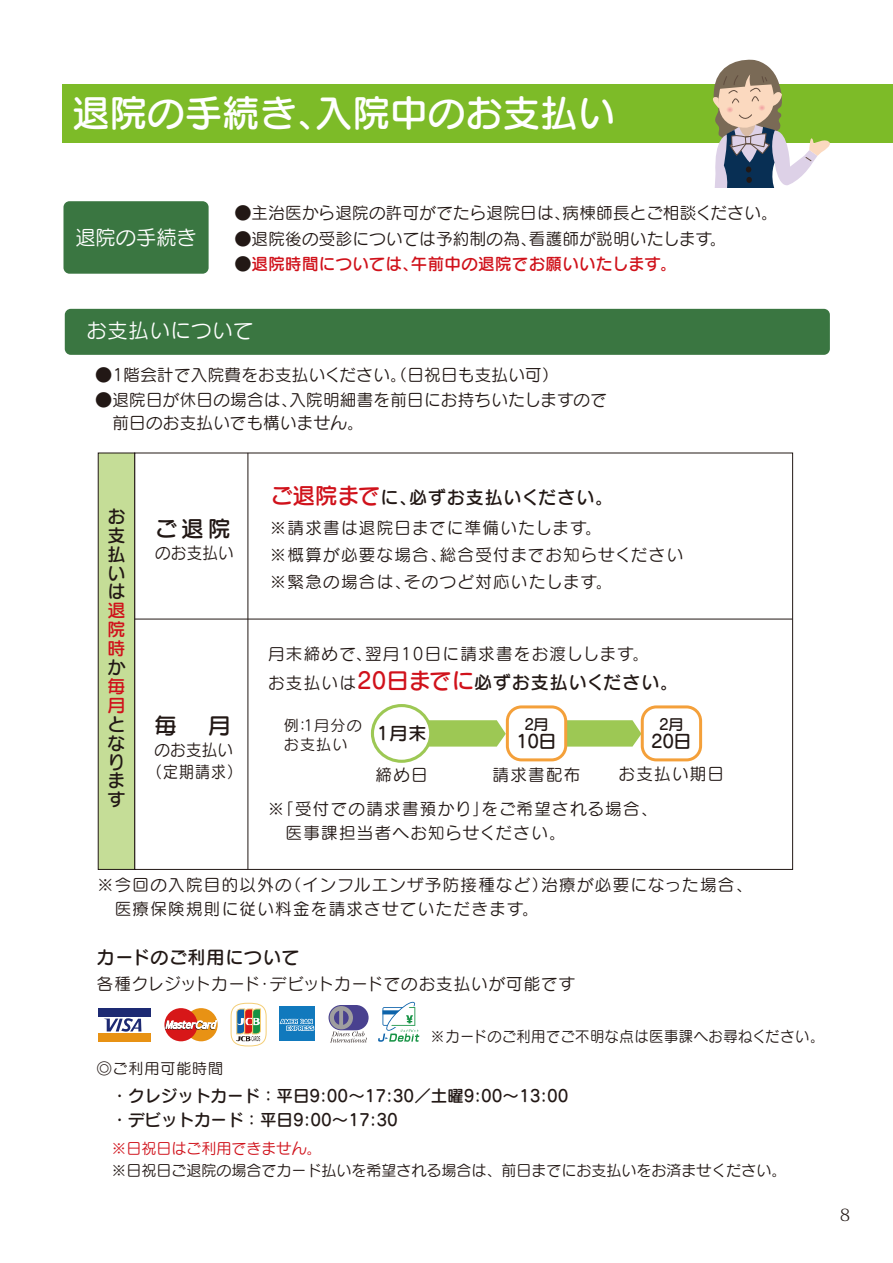
<style>
.page{position:relative;width:893px;height:1263px;background:#fff}
.page>*{position:absolute;margin:0;border:0;box-sizing:border-box;transform-origin:0 0}
.t1{font:37.5px "Seurat Pro DB";color:#fff}
.t2{font:22.5px "Seurat Pro DB";color:#221815}
.t3{font:20.25px "Seurat Pro M";letter-spacing:.04em;color:#fff}
.t4{font:20.25px "Seurat Pro M";letter-spacing:.02em;color:#fff}
.t5{font:18px/18.9px "Seurat Pro DB";letter-spacing:.05em;color:#221815;text-align:justify}
.t6{font:18px/18.9px "Seurat Pro DB";color:#d0121b;text-align:justify}
.t7{font:16.5px/27px "Seurat Pro M";letter-spacing:.08em;color:#221815}
.t8{font:16.5px/22.5px "Seurat Pro M";letter-spacing:.02em;color:#221815}
.t9{font:16.5px/24px "Seurat Pro DB";color:#221815}
.t10{font:16.5px "Seurat Pro M";letter-spacing:.06em;color:#221815}
.t11{font:16.5px "Seurat Pro DB";letter-spacing:.02em;color:#d0121b}
.t12{font:16.5px/21.6px "Seurat Pro M";letter-spacing:.02em;color:#221815;text-align:center;scale:.94 1}
.t13{font:16.5px "Seurat Pro M";letter-spacing:.06em;color:#221815;scale:.94 1}
.t14{font:16.5px "Matisse Pro M";color:#221815}
.t15{font:15px "Seurat Pro M";color:#221815}
.t16{font:15px "Seurat Pro M";letter-spacing:.04em;color:#221815;scale:.95 1}
.t17{font:15px "Seurat Pro M";color:#d0121b}
.t18{font:15px/18.6px "Seurat Pro M";letter-spacing:.08em;color:#221815}
.t19{font:15px "Seurat Pro M";letter-spacing:.06em;color:#221815}
.t20{font:15px "Seurat Pro DB";color:#221815}
.s1{font-family:"Seurat Pro M";color:#221815}
.s2{font-size:22.5px;color:#d0121b}
.s3{font-family:"Seurat Pro M";font-size:16.5px}
</style>
<div class="page">
<div style="left:63px;top:201px;width:146px;height:73px;background:#3a7641;border-radius:6px"></div>
<div style="left:63px;top:84px;width:830px;height:59px;background:#7dbb28"></div>
<div style="left:98px;top:453px;width:37px;height:417px;background:#c5dd97;border:1px solid #221815"></div>
<hr style="left:248px;top:453px;width:1px;height:416px;background:#221815">
<div style="left:98px;top:1008px;width:52px;height:9px;background:#1d2a73"></div>
<div style="left:98px;top:1033px;width:52px;height:8px;background:#e89214"></div>
<svg style="left:104px;top:1018px;width:37px;height:14px"></svg>
<div style="left:161px;top:1007px;width:60px;height:36px;border:1px solid #fff;border-radius:11px"></div>
<div style="left:185px;top:1008px;width:33px;height:33px;background:#e89214;border-radius:50%"></div>
<div style="left:164px;top:1008px;width:34px;height:33px;background:#d71718;border-radius:50%"></div>
<svg style="left:165px;top:1016px;width:52px;height:14px"></svg>
<svg style="left:231px;top:1003px;width:36px;height:43px"></svg>
<div style="left:279px;top:1006px;width:36px;height:35px;background:#1179bd"></div>
<svg style="left:279px;top:1018px;width:36px;height:13px"></svg>
<svg style="left:378px;top:1002px;width:41px;height:40px"></svg>
<svg style="left:329px;top:1005px;width:40px;height:25px"></svg>
<svg style="left:330px;top:1006px;width:37px;height:36px"></svg>
<hr style="left:135px;top:619px;width:658px;height:1px;background:#221815">
<svg style="left:427px;top:720px;width:79px;height:27px;background:#a5cc62"></svg>
<svg style="left:567px;top:720px;width:74px;height:27px;background:#a4cb60"></svg>
<div style="left:372px;top:705px;width:59px;height:56px;background:#fff;border-radius:50%"></div>
<div style="left:371px;top:704px;width:61px;height:59px;border:3px solid #9dc854;border-radius:50%"></div>
<div style="left:506px;top:705px;width:61px;height:56px;border:3px solid #f4a03a;border-radius:14px"></div>
<div style="left:641px;top:705px;width:61px;height:56px;border:3px solid #f4a03a;border-radius:14px"></div>
<div style="left:65px;top:309px;width:765px;height:46px;background:#3a7641;border-radius:6px"></div>
<svg style="left:713px;top:59px;width:117px;height:128px"></svg>
<h1 class="t1" style="left:72px;top:88px;width:544px">退院の手続き、入院中のお支払い</h1>
<p class="t4" style="left:75px;top:224px;width:123px">退院の手続き</p>
<p class="t8" style="left:235px;top:201px;width:544px">●主治医から退院の許可がでたら退院日は、病棟師長とご相談ください。</p>
<p class="t8" style="left:235px;top:227px;width:493px">●退院後の受診については予約制の為、看護師が説明いたします。</p>
<p class="t11" style="left:235px;top:253px;width:443px"><span class="s1">●</span>退院時間については、午前中の退院でお願いいたします。</p>
<p class="t3" style="left:87px;top:318px;width:168px">お支払いについて</p>
<p class="t8" style="left:96px;top:363px;width:464px">●1階会計で入院費をお支払いください。（日祝日も支払い可）</p>
<p class="t8" style="left:96px;top:388px;width:513px">●退院日が休日の場合は、入院明細書を前日にお持ちいたしますので　前日のお支払いでも構いません。</p>
<p class="t5" style="left:108px;top:506px;width:19px">お支払いは</p>
<p class="t6" style="left:108px;top:600px;width:19px">退院時</p>
<p class="t5" style="left:108px;top:657px;width:19px">か</p>
<p class="t6" style="left:108px;top:676px;width:19px">毎月</p>
<p class="t5" style="left:108px;top:714px;width:19px">となります</p>
<h2 class="t2" style="left:155px;top:514px;width:77px">ご退院</h2>
<p class="t13" style="left:155px;top:542px;width:85px">のお支払い</p>
<h2 class="t2" style="left:154px;top:711px;width:78px">毎 　月</h2>
<p class="t12" style="left:147px;top:738px;width:103px">のお支払い（定期請求）</p>
<p class="t5" style="left:271px;top:487px;width:344px"><span class="s2">ご退院まで</span>に、必ずお支払いください。</p>
<p class="t7" style="left:270px;top:514px;width:415px">※請求書は退院日までに準備いたします。<br>※概算が必要な場合、総合受付までお知らせください※緊急の場合は、そのつど対応いたします。</p>
<p class="t7" style="left:268px;top:640px;width:382px">月末締めで、翌月10日に請求書をお渡しします。</p>
<p class="t5" style="left:268px;top:672px;width:412px"><span class="s3">お支払いは</span><span class="s2">20日までに</span>必ずお支払いください。</p>
<p class="t20" style="left:524px;top:714px;width:26px">2月</p>
<p class="t5" style="left:516px;top:732px;width:42px">10日</p>
<p class="t20" style="left:659px;top:714px;width:26px">2月</p>
<p class="t5" style="left:651px;top:732px;width:42px">20日</p>
<p class="t18" style="left:284px;top:716px;width:79px">例：1月分のお支払い</p>
<p class="t5" style="left:377px;top:723px;width:51px">1月末</p>
<p class="t10" style="left:376px;top:764px;width:54px">締め日</p>
<p class="t7" style="left:268px;top:755px;width:458px;line-height:35.5px;text-indent:351px">お支払い期日※「受付での請求書預かり」をご希望される場合、</p>
<p class="t7" style="left:268px;top:819px;width:299px">　医事課担当者へお知らせください。</p>
<p class="t10" style="left:493px;top:764px;width:89px">請求書配布</p>
<p class="t7" style="left:97px;top:872px;width:657px;line-height:24px">※今回の入院目的以外の（インフルエンザ予防接種など）治療が必要になった場合、　医療保険規則に従い料金を請求させていただきます。</p>
<p class="t5" style="left:97px;top:947px;width:204px">カードのご利用について</p>
<p class="t10" style="left:97px;top:973px;width:480px">各種クレジットカード・デビットカードでのお支払いが可能です</p>
<p class="t16" style="left:430px;top:1026px;width:416px">※カードのご利用でご不明な点は医事課へお尋ねください。</p>
<p class="t19" style="left:97px;top:1059px;width:128px">◎ご利用可能時間</p>
<p class="t9" style="left:112px;top:1083px;width:459px">・クレジットカード：平日9:00～17:30／土曜9:00～13:00・デビットカード：平日9:00～17:30</p>
<p class="t17" style="left:112px;top:1138px;width:212px">※日祝日はご利用できません。</p>
<p class="t15" style="left:112px;top:1160px;width:676px">※日祝日ご退院の場合でカード払いを希望される場合は、前日までにお支払いをお済ませください。</p>
<p class="t14" style="left:840px;top:1204px;width:12px">8</p>
</div>
